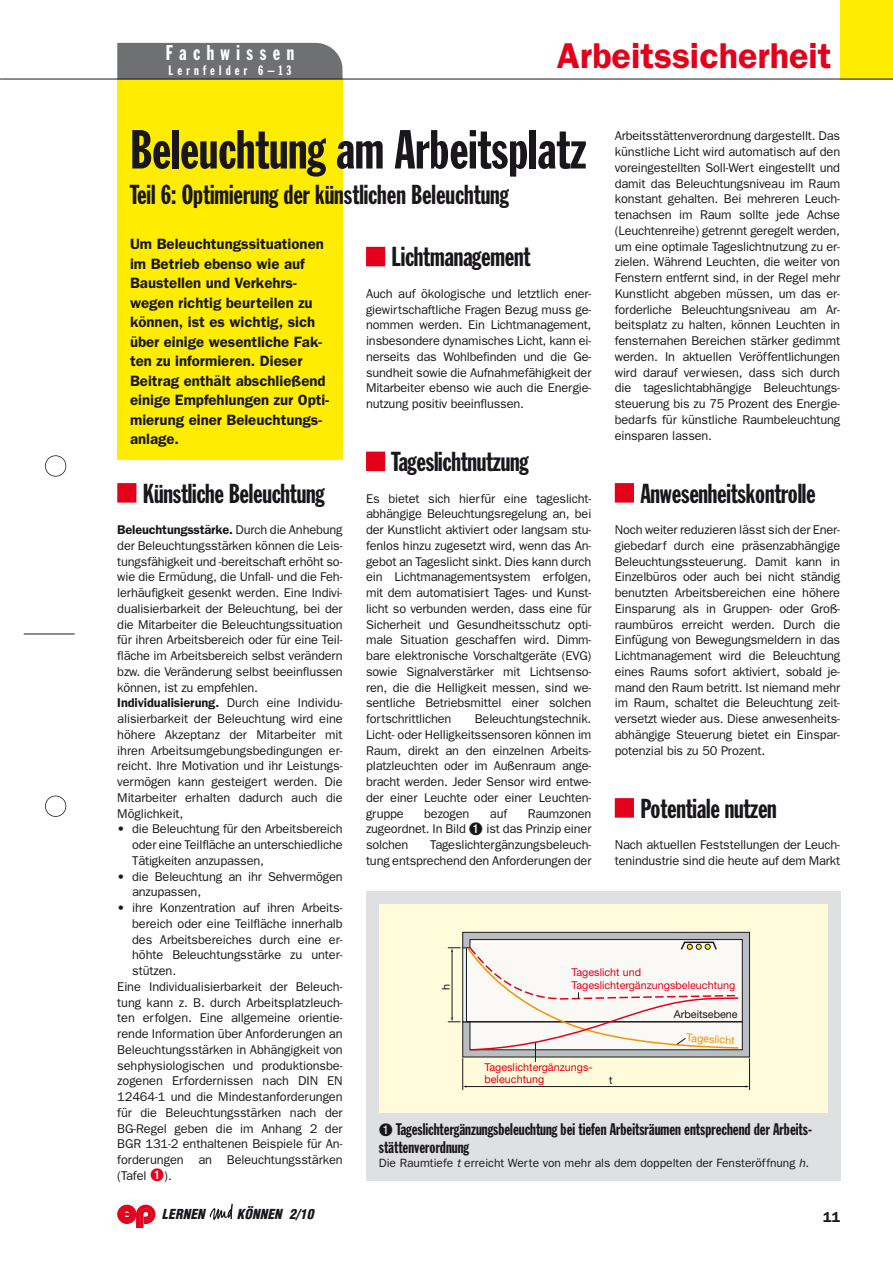
<style>
.page{position:relative;width:893px;height:1263px;background:#fff}
.page>*{position:absolute;margin:0;border:0;box-sizing:border-box;transform-origin:0 0}
.t1{font:54px "Franklin Gothic Extra Cond";color:#1a171c}
.t2{font:600 36px "Franklin Gothic";color:#e2001a}
.t3{font:27px "Franklin Gothic Extra Cond";letter-spacing:-.01em;color:#1a171c}
.t4{font:21px "Franklin Gothic Extra Cond";letter-spacing:.31em;color:#fff}
.t5{font:16.5px/18px "Franklin Gothic Extra Cond";color:#1a171c}
.t6{font:600 15px/19.5px "Franklin Gothic";color:#1a171c}
.t7{font:600 14.7px "Franklin Gothic";color:#1a171c;scale:.95 1}
.t8{font:italic 900 condensed 13.5px "Helvetica";color:#1a171c}
.t9{font:13.5px "Franklin Gothic Extra Cond";letter-spacing:.31em;color:#fff}
.t10{font:12.75px/15.8px "Franklin Gothic";letter-spacing:-.01em;color:#1a171c;text-align:justify}
.t11{font:12px "Franklin Gothic";color:#1a171c}
.t12{font:10.8px/12.3px "Helvetica Neue";color:#e2001a}
.t13{font:10.8px "Helvetica Neue";color:#1a171c}
.t14{font:10.8px "Helvetica Neue";color:#f29400}
.s1{font-weight:600}
.s2{color:#e2001a}
.s3{font-style:italic}
</style>
<div class="page">
<div style="left:117px;top:483px;width:19px;height:20px;background:#e2001a"></div>
<div style="left:366px;top:247px;width:19px;height:19px;background:#e2001a"></div>
<div style="left:366px;top:452px;width:19px;height:19px;background:#e2001a"></div>
<div style="left:615px;top:483px;width:19px;height:20px;background:#e2001a"></div>
<div style="left:615px;top:798px;width:19px;height:20px;background:#e2001a"></div>
<div style="left:117px;top:79px;width:226px;height:381px;background:#ffed00"></div>
<div style="left:117px;top:43px;width:226px;height:36px;background:#6f7072"></div>
<div style="left:45px;top:795px;width:21px;height:22px;border:2px solid #1a171c;border-radius:50%"></div>
<div style="left:45px;top:455px;width:21px;height:22px;border:2px solid #1a171c;border-radius:50%"></div>
<hr style="left:24px;top:634px;width:51px;height:1px;background:#1a171c">
<div style="left:840px;top:0;width:53px;height:79px;background:#ffed00"></div>
<img style="left:209px;top:1203px;width:24px;height:17px">
<svg style="left:118px;top:1205px;width:37px;height:23px"></svg>
<hr style="left:2px;top:79px;width:891px;height:1px;background:#1a171c">
<div style="left:366px;top:891px;width:474px;height:289px;background:#dfe0e1"></div>
<div style="left:379px;top:904px;width:448px;height:208px;background:#fffbdb"></div>
<hr style="left:462px;top:1058px;width:1px;height:32px;background:#1a171c">
<hr style="left:749px;top:1058px;width:1px;height:32px;background:#1a171c">
<hr style="left:466px;top:1086px;width:280px;height:1px;background:#1a171c">
<svg style="left:448px;top:931px;width:302px;height:131px;background:#e6dfd9"></svg>
<h3 class="t4" style="left:166px;top:45px;width:130px">Fachwissen</h3>
<p class="t9" style="left:169px;top:65px;width:124px">Lernfelder 6–13</p>
<h2 class="t2" style="left:557px;top:43px;width:276px">Arbeitssicherheit</h2>
<h1 class="t1" style="left:130px;top:130px;width:458px">Beleuchtung am Arbeitsplatz</h1>
<h3 class="t3" style="left:130px;top:185px;width:380px">Teil 6: Optimierung der künstlichen Beleuchtung</h3>
<p class="t6" style="left:130px;top:236px;width:200px">Um Beleuchtungssituationen im Betrieb ebenso wie auf<br>Baustellen und Verkehrs&shy;wegen richtig beurteilen zu können, ist es wichtig, sich über einige wesentliche Fak&shy;ten zu informieren. Dieser<br>Beitrag enthält abschließend einige Empfehlungen zur Opti&shy;mierung einer Beleuchtungs&shy;anlage.</p>
<h3 class="t3" style="left:392px;top:247px;width:140px">Lichtmanagement</h3>
<p class="t10" style="left:366px;top:287px;width:227px">Auch auf ökologische und letztlich ener&shy;giewirtschaftliche Fragen Bezug muss ge&shy;nommen werden. Ein Lichtmanagement, insbesondere dynamisches Licht, kann ei&shy;nerseits das Wohlbefinden und die Ge&shy;sundheit sowie die Aufnahmefähigkeit der Mitarbeiter ebenso wie auch die Energie&shy;nutzung positiv beeinflussen.</p>
<p class="t10" style="left:615px;top:129px;width:227px">Arbeitsstättenverordnung dargestellt. Das künstliche Licht wird automatisch auf den voreingestellten Soll-Wert eingestellt und damit das Beleuchtungsniveau im Raum konstant gehalten. Bei mehreren Leuch&shy;tenachsen im Raum sollte jede Achse (Leuchtenreihe) getrennt geregelt werden, um eine optimale Tageslichtnutzung zu er&shy;zielen. Während Leuchten, die weiter von Fenstern entfernt sind, in der Regel mehr Kunstlicht abgeben müssen, um das er&shy;forderliche Beleuchtungsniveau am Ar&shy;beitsplatz zu halten, können Leuchten in fensternahen Bereichen stärker gedimmt werden. In aktuellen Veröffentlichungen wird darauf verwiesen, dass sich durch die tageslichtabhängige Beleuchtungs&shy;steuerung bis zu 75 Prozent des Energie&shy;bedarfs für künstliche Raumbeleuchtung einsparen lassen.</p>
<h3 class="t3" style="left:143px;top:483px;width:183px">Künstliche Beleuchtung</h3>
<p class="t10" style="left:117px;top:523px;width:227px;text-align:left"><span class="s1">Beleuchtungsstärke.</span> Durch die Anhebung der Beleuchtungsstärken können die Leis&shy;tungsfähigkeit und -bereitschaft erhöht so&shy;wie die Ermüdung, die Unfall- und die Feh&shy;lerhäufigkeit gesenkt werden. Eine Indivi&shy;dualisierbarkeit der Beleuchtung, bei der die Mitarbeiter die Beleuchtungssituation für ihren Arbeitsbereich oder für eine Teil&shy;fläche im Arbeitsbereich selbst verändern bzw. die Veränderung selbst beeinflussen können, ist zu empfehlen.<br><span class="s1">Individualisierung.</span> Durch eine Individu&shy;alisierbarkeit der Beleuchtung wird eine höhere Akzeptanz der Mitarbeiter mit ihren Arbeitsumgebungsbedingungen er&shy;reicht. Ihre Motivation und ihr Leistungs&shy;vermögen kann gesteigert werden. Die Mit arbeiter erhalten dadurch auch die Möglichkeit,</p>
<p class="t10" style="left:132px;top:822px;width:212px;text-indent:-15px">• die Beleuchtung für den Arbeitsbereich oder eine Teilfläche an unterschiedliche Tätigkeiten anzupassen,</p>
<p class="t10" style="left:132px;top:869px;width:212px;text-indent:-15px">• die Beleuchtung an ihr Sehvermögen anzupassen,</p>
<p class="t10" style="left:117px;top:901px;width:227px">• ihre Konzentration auf ihren Arbeits-</p>
<p class="t10" style="left:132px;top:917px;width:212px">bereich oder eine Teilfläche innerhalb</p>
<p class="t10" style="left:132px;top:932px;width:212px">des Arbeitsbereiches durch eine er-</p>
<p class="t10" style="left:132px;top:948px;width:212px">höhte Beleuchtungsstärke zu unter-</p>
<p class="t10" style="left:132px;top:964px;width:46px">stützen.</p>
<p class="t10" style="left:117px;top:980px;width:227px">Eine Individualisierbarkeit der Beleuch-</p>
<p class="t10" style="left:117px;top:995px;width:227px">tung kann z. B. durch Arbeitsplatzleuch-</p>
<p class="t10" style="left:117px;top:1011px;width:227px">ten erfolgen. Eine allgemeine orientie -</p>
<p class="t10" style="left:117px;top:1027px;width:227px">rende Information über Anforderungen an</p>
<p class="t10" style="left:117px;top:1043px;width:227px">Beleuchtungsstärken in Abhängigkeit von</p>
<p class="t10" style="left:117px;top:1058px;width:227px">sehphysiologischen und produktionsbe-</p>
<p class="t10" style="left:117px;top:1074px;width:227px">zogenen Erfordernissen nach DIN EN</p>
<p class="t10" style="left:117px;top:1090px;width:227px">12464-1 und die Mindestanforderungen</p>
<p class="t10" style="left:117px;top:1106px;width:227px">für die Beleuchtungsstärken nach der</p>
<p class="t10" style="left:117px;top:1121px;width:227px">BG-Regel geben die im Anhang 2 der</p>
<p class="t10" style="left:117px;top:1137px;width:227px">BGR 131-2 enthaltenen Beispiele für An-</p>
<p class="t10" style="left:117px;top:1153px;width:227px">forderungen an Beleuchtungsstärken</p>
<p class="t10" style="left:117px;top:1169px;width:56px">(Tafel <span class="s2">➊</span>).</p>
<h3 class="t3" style="left:392px;top:452px;width:138px">Tageslichtnutzung</h3>
<p class="t10" style="left:366px;top:491px;width:227px">Es bietet sich hierfür eine tageslicht - abhängige Beleuchtungsregelung an, bei der Kunstlicht aktiviert oder langsam stu&shy;fenlos hinzu zugesetzt wird, wenn das An&shy;gebot an Tageslicht sinkt. Dies kann durch ein Lichtmanagementsystem erfolgen, mit dem automatisiert Tages- und Kunst&shy;licht so verbunden werden, dass eine für Sicherheit und Gesundheitsschutz opti&shy;male Situation geschaffen wird. Dimm&shy;bare elektronische Vorschaltgeräte (EVG) sowie Signalverstärker mit Lichtsenso&shy;ren, die die Helligkeit messen, sind we&shy;sentliche Betriebsmittel einer solchen fortschrittlichen</p>
<p class="t10" style="left:366px;top:712px;width:227px;text-indent:109px">Beleuchtungstechnik.<br>Licht- oder Helligkeitssensoren können im Raum, direkt an den einzelnen Arbeits&shy;platzleuchten oder im Außenraum ange&shy;bracht werden. Jeder Sensor wird entwe&shy;der einer Leuchte oder einer Leuchten&shy;gruppe</p>
<p class="t10" style="left:424px;top:806px;width:47px">bezogen</p>
<p class="t10" style="left:490px;top:806px;width:19px">auf</p>
<p class="t10" style="left:366px;top:806px;width:227px;text-indent:162px">Raumzonen zugeordnet. In Bild ➊ ist das Prinzip einer solchen</p>
<p class="t10" style="left:366px;top:838px;width:227px;text-align:right">Tageslichtergänzungsbeleuch-<br>tung entsprechend den Anforderungen der</p>
<h3 class="t3" style="left:640px;top:483px;width:177px">Anwesenheitskontrolle</h3>
<p class="t10" style="left:615px;top:523px;width:227px">Noch weiter reduzieren lässt sich der Ener&shy;giebedarf durch eine präsenzabhängige Beleuchtungssteuerung. Damit kann in Einzelbüros oder auch bei nicht ständig benutzten Arbeitsbereichen eine höhere Einsparung als in Gruppen- oder Groß&shy;raumbüros erreicht werden. Durch die Einfügung von Bewegungsmeldern in das Lichtmanagement wird die Beleuchtung eines Raums sofort aktiviert, sobald je&shy;mand den Raum betritt. Ist niemand mehr im Raum, schaltet die Beleuchtung zeit&shy;versetzt wieder aus. Diese anwesenheits&shy;abhängige Steuerung bietet ein Einspar&shy;potenzial bis zu 50 Prozent.</p>
<h3 class="t3" style="left:640px;top:798px;width:138px">Potentiale nutzen</h3>
<p class="t10" style="left:615px;top:838px;width:227px">Nach aktuellen Feststellungen der Leuch&shy;tenindustrie sind die heute auf dem Markt</p>
<p class="t13" style="left:442px;top:990px;width:8px;rotate:-90deg">h</p>
<p class="t12" style="left:571px;top:967px;width:165px">Tageslicht und<br>Tageslichtergänzungsbeleuchtung</p>
<p class="t12" style="left:484px;top:1062px;width:110px">Tageslichtergänzungs&shy;beleuchtung</p>
<p class="t13" style="left:609px;top:1076px;width:5px">t</p>
<p class="t13" style="left:674px;top:1010px;width:65px">Arbeitsebene</p>
<p class="t14" style="left:687px;top:1033px;width:50px;rotate:4deg">Tageslicht</p>
<p class="t5" style="left:379px;top:1121px;width:435px">➊ Tageslichtergänzungsbeleuchtung bei tiefen Arbeitsräumen entsprechend der Arbeits - stätten verordnung</p>
<p class="t11" style="left:379px;top:1158px;width:432px">Die Raumtiefe <span class="s3">t</span> erreicht Werte von mehr als dem doppelten der Fensteröffnung <span class="s3">h</span>.</p>
<p class="t8" style="left:162px;top:1208px;width:47px">LERNEN</p>
<p class="t8" style="left:237px;top:1208px;width:81px">KÖNNEN 2/10</p>
<p class="t7" style="left:823px;top:1212px;width:19px">11</p>
</div>
